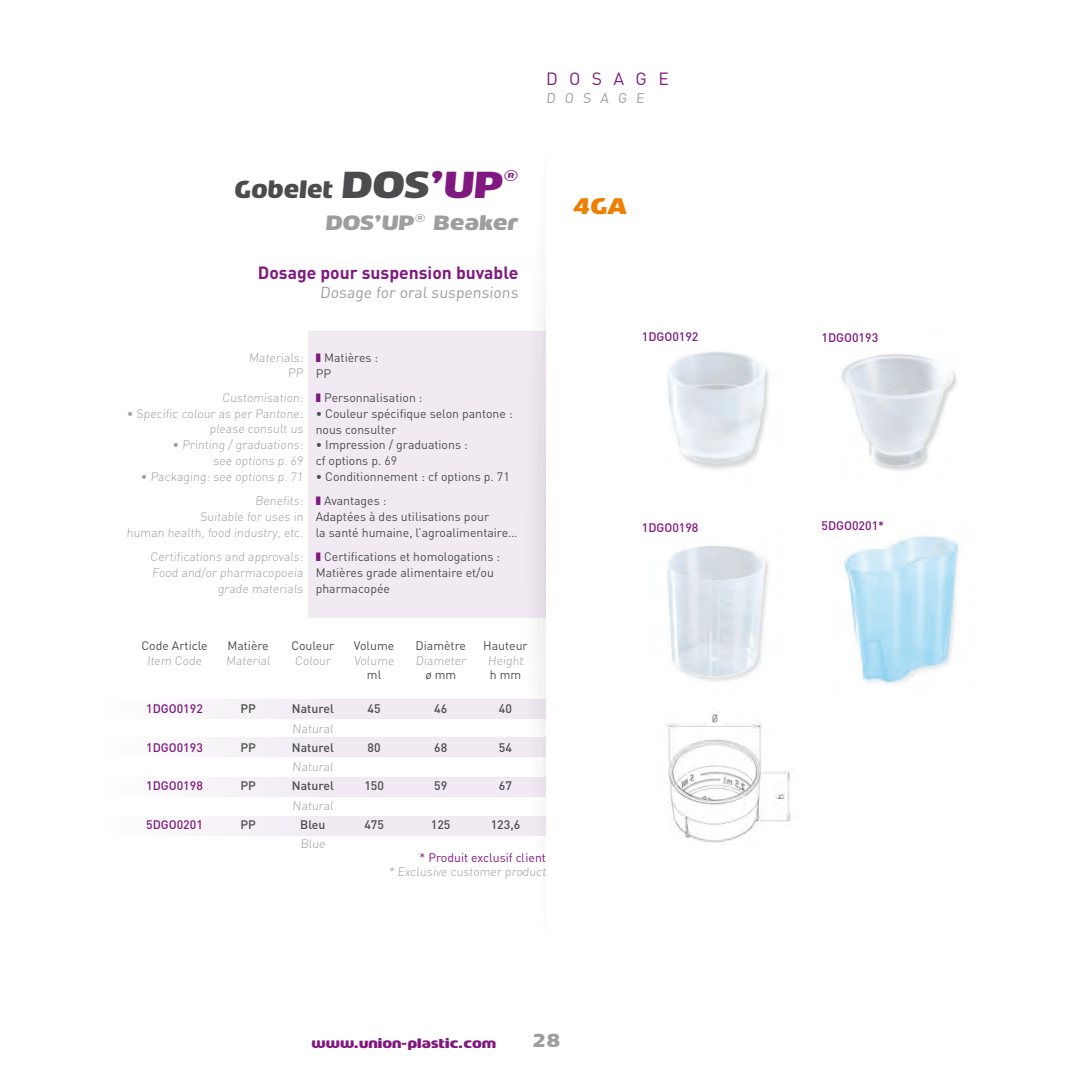
<style>
.page{position:relative;width:1092px;height:1092px;background:#fff}
.page>*{position:absolute;margin:0;border:0;box-sizing:border-box;transform-origin:0 0}
.t1{font:22.75px "Mob";color:#4c4c4e;scale:.9 1}
.t2{font:21px "Mob";color:#ee7f00}
.t3{font:19.25px "Mob";color:#9d9ea0}
.t4{font:700 17.5px "DIN";color:#80197f}
.t5{font:17.5px "DIN";color:#80197f}
.t6{font:17.5px "Mob";color:#9d9ea0}
.t7{font:15.75px "DIN";color:#9d9ea0}
.t8{font:14px "DIN";color:#9d9ea0}
.t9{font:300 12.25px/15.8px "DIN";color:#9d9ea0;text-align:right}
.t10{font:12.25px/15.8px "DIN";color:#4c4c4e}
.t11{font:500 12.25px "DIN";color:#80197f}
.t12{font:500 12.25px "DIN";color:#4c4c4e}
.t13{font:12.25px "DIN";color:#80197f}
.t14{font:12.25px "Mob";color:#80197f}
.s1{font-size:35px}
.s2{font-size:35px;color:#80197f}
</style>
<div class="page">
<div style="left:309px;top:331px;width:237px;height:286px;background:#f1eaf3"></div>
<div style="left:99px;top:699px;width:447px;height:19px;background:linear-gradient(to right,#fbfafc,#ede4f0)"></div>
<div style="left:99px;top:737px;width:447px;height:20px;background:linear-gradient(to right,#fbfafc,#ede4f0)"></div>
<div style="left:99px;top:776px;width:447px;height:20px;background:linear-gradient(to right,#fbfafc,#ede4f0)"></div>
<div style="left:99px;top:815px;width:447px;height:20px;background:linear-gradient(to right,#fbfafc,#ede4f0)"></div>
<svg style="left:524px;top:294px;width:22px;height:542px"></svg>
<img style="left:666px;top:714px;width:125px;height:129px">
<img style="left:667px;top:351px;width:102px;height:118px">
<img style="left:841px;top:354px;width:116px;height:117px">
<img style="left:667px;top:546px;width:102px;height:135px">
<img style="left:843px;top:536px;width:116px;height:148px">
<h1 class="t1" style="left:234px;top:177px;width:320px">Gobelet <span class="s1">Dos</span><span class="s2">’UP</span><sup>®</sup></h1>
<h3 class="t3" style="left:325px;top:212px;width:196px">Dos’UP® Beaker</h3>
<h3 class="t4" style="left:258px;top:261px;width:262px">Dosage pour suspension buvable</h3>
<p class="t7" style="left:320px;top:282px;width:201px">Dosage for oral suspensions</p>
<p class="t9" style="left:249px;top:349px;width:57px">Materials:<br>PP</p>
<p class="t9" style="left:222px;top:389px;width:84px">Customisation:</p>
<p class="t9" style="left:126px;top:405px;width:179px">• Specific colour as per Pantone: please consult us</p>
<p class="t9" style="left:172px;top:436px;width:134px">• Printing / graduations: see options p. 69</p>
<p class="t9" style="left:140px;top:464px;width:165px;line-height:24.5px">• Packaging: see options p. 71<br>Benefits:</p>
<p class="t9" style="left:126px;top:508px;width:179px">Suitable for uses in<br>human health, food industry, etc.</p>
<p class="t9" style="left:150px;top:548px;width:156px">Certifications and approvals:<br>Food and/or pharmacopoeia grade materials</p>
<p class="t10" style="left:315px;top:349px;width:64px;text-indent:8px">Matières :<br>PP</p>
<p class="t10" style="left:324px;top:389px;width:100px">Personnalisation :</p>
<p class="t10" style="left:315px;top:405px;width:198px">• Couleur spécifique selon pantone : nous consulter</p>
<p class="t10" style="left:315px;top:436px;width:154px">• Impression / graduations : cf options p. 69</p>
<p class="t10" style="left:324px;top:464px;width:187px;line-height:24.5px;text-indent:-8px">• Conditionnement : cf options p. 71<br>Avantages :</p>
<p class="t10" style="left:315px;top:508px;width:203px">Adaptées à des utilisations pour<br>la santé humaine, l’agroalimentaire…</p>
<p class="t10" style="left:315px;top:549px;width:186px;text-indent:8px">Certifications et homologations :<br>Matières grade alimentaire et/ou pharmacopée</p>
<h3 class="t5" style="left:546px;top:67px;width:124px">D O S A G E</h3>
<p class="t8" style="left:546px;top:90px;width:101px">D O S A G E</p>
<h2 class="t2" style="left:572px;top:195px;width:59px">4GA</h2>
<p class="t11" style="left:641px;top:329px;width:58px">1DGO0192</p>
<p class="t11" style="left:821px;top:330px;width:58px">1DGO0193</p>
<p class="t11" style="left:641px;top:519px;width:58px">1DGO0198</p>
<p class="t11" style="left:821px;top:518px;width:64px">5DGO0201*</p>
<p class="t10" style="left:141px;top:637px;width:68px">Code Article</p>
<p class="t10" style="left:227px;top:637px;width:43px">Matière</p>
<p class="t10" style="left:291px;top:637px;width:45px">Couleur</p>
<p class="t10" style="left:354px;top:637px;width:42px">Volume</p>
<p class="t10" style="left:415px;top:637px;width:52px">Diamètre</p>
<p class="t10" style="left:483px;top:637px;width:46px">Hauteur</p>
<p class="t9" style="left:147px;top:652px;width:58px">Item Code</p>
<p class="t9" style="left:226px;top:652px;width:47px">Material</p>
<p class="t9" style="left:295px;top:652px;width:39px">Colour</p>
<p class="t9" style="left:354px;top:652px;width:43px">Volume</p>
<p class="t9" style="left:415px;top:652px;width:53px">Diameter</p>
<p class="t9" style="left:487px;top:652px;width:38px">Height</p>
<p class="t10" style="left:367px;top:666px;width:16px">ml</p>
<p class="t10" style="left:425px;top:666px;width:33px">ø mm</p>
<p class="t10" style="left:489px;top:666px;width:33px">h mm</p>
<p class="t11" style="left:146px;top:701px;width:58px">1DGO0192</p>
<p class="t12" style="left:240px;top:701px;width:17px">PP</p>
<p class="t12" style="left:292px;top:701px;width:43px">Naturel</p>
<p class="t12" style="left:367px;top:701px;width:15px">45</p>
<p class="t12" style="left:434px;top:701px;width:15px">46</p>
<p class="t12" style="left:499px;top:701px;width:15px">40</p>
<p class="t9" style="left:292px;top:720px;width:44px">Natural</p>
<p class="t11" style="left:146px;top:739px;width:58px">1DGO0193</p>
<p class="t12" style="left:240px;top:739px;width:17px">PP</p>
<p class="t12" style="left:292px;top:739px;width:43px">Naturel</p>
<p class="t12" style="left:367px;top:739px;width:15px">80</p>
<p class="t12" style="left:434px;top:739px;width:15px">68</p>
<p class="t12" style="left:499px;top:739px;width:15px">54</p>
<p class="t9" style="left:292px;top:758px;width:44px">Natural</p>
<p class="t11" style="left:146px;top:778px;width:58px">1DGO0198</p>
<p class="t12" style="left:240px;top:778px;width:17px">PP</p>
<p class="t12" style="left:292px;top:778px;width:43px">Naturel</p>
<p class="t12" style="left:364px;top:778px;width:21px">150</p>
<p class="t12" style="left:434px;top:778px;width:15px">59</p>
<p class="t12" style="left:499px;top:778px;width:15px">67</p>
<p class="t9" style="left:292px;top:797px;width:44px">Natural</p>
<p class="t11" style="left:146px;top:816px;width:58px">5DGO0201</p>
<p class="t12" style="left:240px;top:816px;width:17px">PP</p>
<p class="t12" style="left:300px;top:816px;width:27px">Bleu</p>
<p class="t12" style="left:364px;top:816px;width:21px">475</p>
<p class="t12" style="left:431px;top:816px;width:21px">125</p>
<p class="t12" style="left:490px;top:816px;width:31px">123,6</p>
<p class="t9" style="left:300px;top:835px;width:28px">Blue</p>
<p class="t13" style="left:419px;top:850px;width:128px">* Produit exclusif client</p>
<p class="t9" style="left:388px;top:863px;width:160px">* Exclusive customer product</p>
<p class="t14" style="left:311px;top:1035px;width:186px">www.union-plastic.com</p>
<h3 class="t6" style="left:531px;top:1030px;width:31px">28</h3>
</div>
